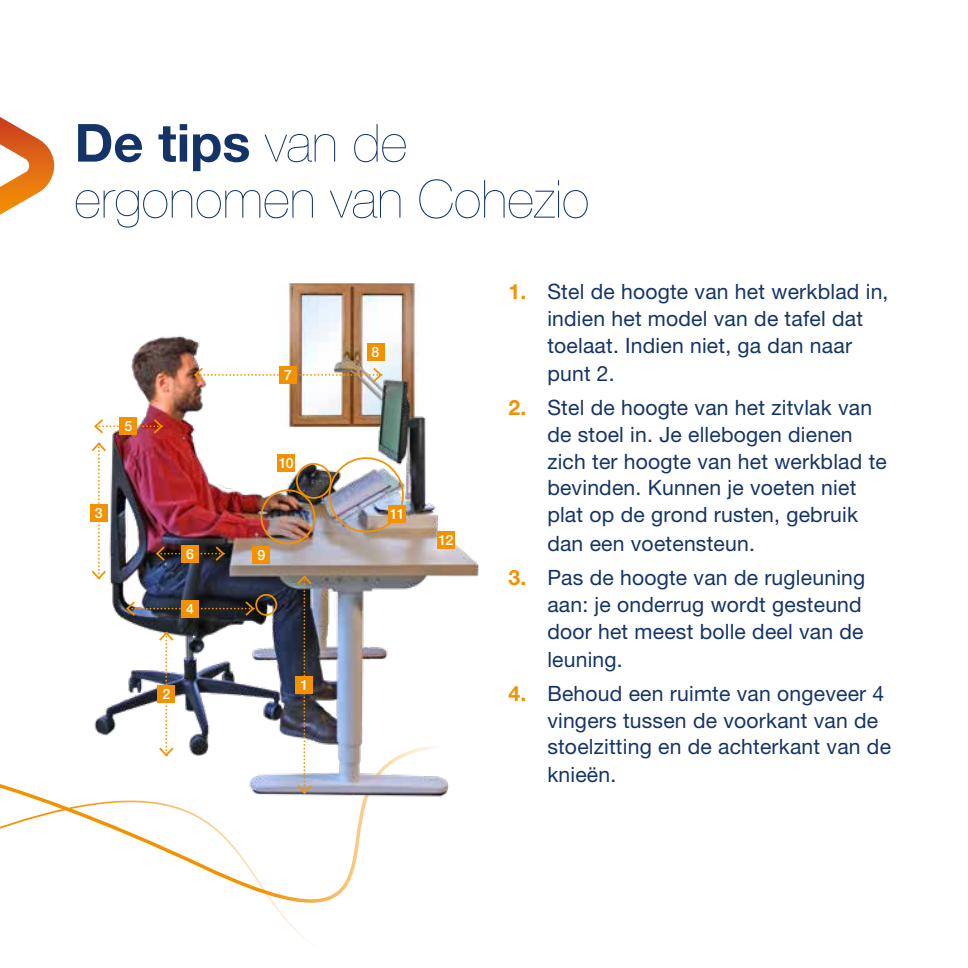
<style>
.page{position:relative;width:968px;height:968px;background:#fff}
.page>*{position:absolute;margin:0;border:0;box-sizing:border-box;transform-origin:0 0}
.t1{font:200 52.5px/56px "Helvetica Neue LT Std";color:#143467}
.t2{font:21.18px/27.1px "Helvetica Neue LT Std";letter-spacing:.01em;color:#143467}
.t3{font:500 14.17px "Helvetica Neue LT Std";color:#fff}
.s1{font-weight:700}
.s2{font-weight:700;color:#f39200}
</style>
<div class="page">
<hr style="left:967px;top:0;width:1px;height:967px;background:#e4e4e3">
<svg style="left:0;top:117px;width:54px;height:98px"></svg>
<svg style="left:0;top:784px;width:365px;height:159px"></svg>
<img style="left:288px;top:284px;width:131px;height:34px">
<img style="left:79px;top:318px;width:400px;height:489px">
<img style="left:295px;top:574px;width:18px;height:221px">
<svg style="left:157px;top:630px;width:18px;height:127px"></svg>
<svg style="left:93px;top:417px;width:71px;height:18px"></svg>
<svg style="left:155px;top:544px;width:71px;height:18px"></svg>
<svg style="left:125px;top:599px;width:130px;height:18px"></svg>
<svg style="left:193px;top:366px;width:190px;height:18px"></svg>
<div style="left:295px;top:675px;width:18px;height:18px;background:#f39200"></div>
<div style="left:157px;top:685px;width:18px;height:18px;background:#f39200"></div>
<div style="left:90px;top:504px;width:18px;height:18px;background:#f39200"></div>
<div style="left:119px;top:417px;width:18px;height:18px;background:#f39200"></div>
<div style="left:181px;top:544px;width:18px;height:18px;background:#f39200"></div>
<div style="left:181px;top:599px;width:18px;height:18px;background:#f39200"></div>
<div style="left:279px;top:366px;width:18px;height:18px;background:#f39200"></div>
<div style="left:366px;top:343px;width:18px;height:17px;background:#f39200"></div>
<div style="left:255px;top:594px;width:22px;height:21px;border:2px solid #f39200;border-radius:50%"></div>
<div style="left:260px;top:489px;width:55px;height:55px;border:2px solid #f39200;border-radius:50%"></div>
<div style="left:328px;top:457px;width:76px;height:75px;border:2px solid #f39200;border-radius:50%"></div>
<div style="left:296px;top:463px;width:35px;height:35px;border:2px solid #f39200;border-radius:50%"></div>
<div style="left:388px;top:504px;width:18px;height:18px;background:#f39200"></div>
<div style="left:277px;top:454px;width:18px;height:17px;background:#f39200"></div>
<div style="left:252px;top:546px;width:18px;height:18px;background:#f39200"></div>
<div style="left:437px;top:531px;width:18px;height:18px;background:#f39200"></div>
<h1 class="t1" style="left:74px;top:115px;width:516px"><span class="s1">De tips</span> van de ergonomen van Cohezio</h1>
<p class="t3" style="left:124px;top:418px;width:9px">5</p>
<p class="t3" style="left:95px;top:504px;width:9px">3</p>
<p class="t3" style="left:186px;top:545px;width:9px">6</p>
<p class="t3" style="left:186px;top:600px;width:9px">4</p>
<p class="t3" style="left:162px;top:685px;width:9px">2</p>
<p class="t3" style="left:284px;top:366px;width:9px">7</p>
<p class="t3" style="left:279px;top:454px;width:16px">10</p>
<p class="t3" style="left:257px;top:546px;width:9px">9</p>
<p class="t3" style="left:300px;top:676px;width:9px">1</p>
<p class="t3" style="left:371px;top:343px;width:9px">8</p>
<p class="t3" style="left:390px;top:505px;width:16px">11</p>
<p class="t3" style="left:438px;top:531px;width:16px">12</p>
<p class="t2" style="left:547px;top:278px;width:342px;text-indent:-39px"><span class="s2">1.</span> Stel de hoogte van het werkblad in, indien het model van de tafel dat toelaat. Indien niet, ga dan naar punt 2.</p>
<p class="t2" style="left:547px;top:393px;width:341px;text-indent:-39px"><span class="s2">2.</span> Stel de hoogte van het zitvlak van de stoel in. Je ellebogen dienen zich ter hoogte van het werkblad te bevinden. Kunnen je voeten niet plat op de grond rusten, gebruik dan een voetensteun.</p>
<p class="t2" style="left:547px;top:563px;width:319px;text-indent:-39px"><span class="s2">3.</span> Pas de hoogte van de rugleuning aan: je onderrug wordt gesteund door het meest bolle deel van de leuning.</p>
<p class="t2" style="left:547px;top:679px;width:345px;text-indent:-39px"><span class="s2">4.</span> Behoud een ruimte van ongeveer 4 vingers tussen de voorkant van de stoelzitting en de achterkant van de knieën.</p>
</div>
